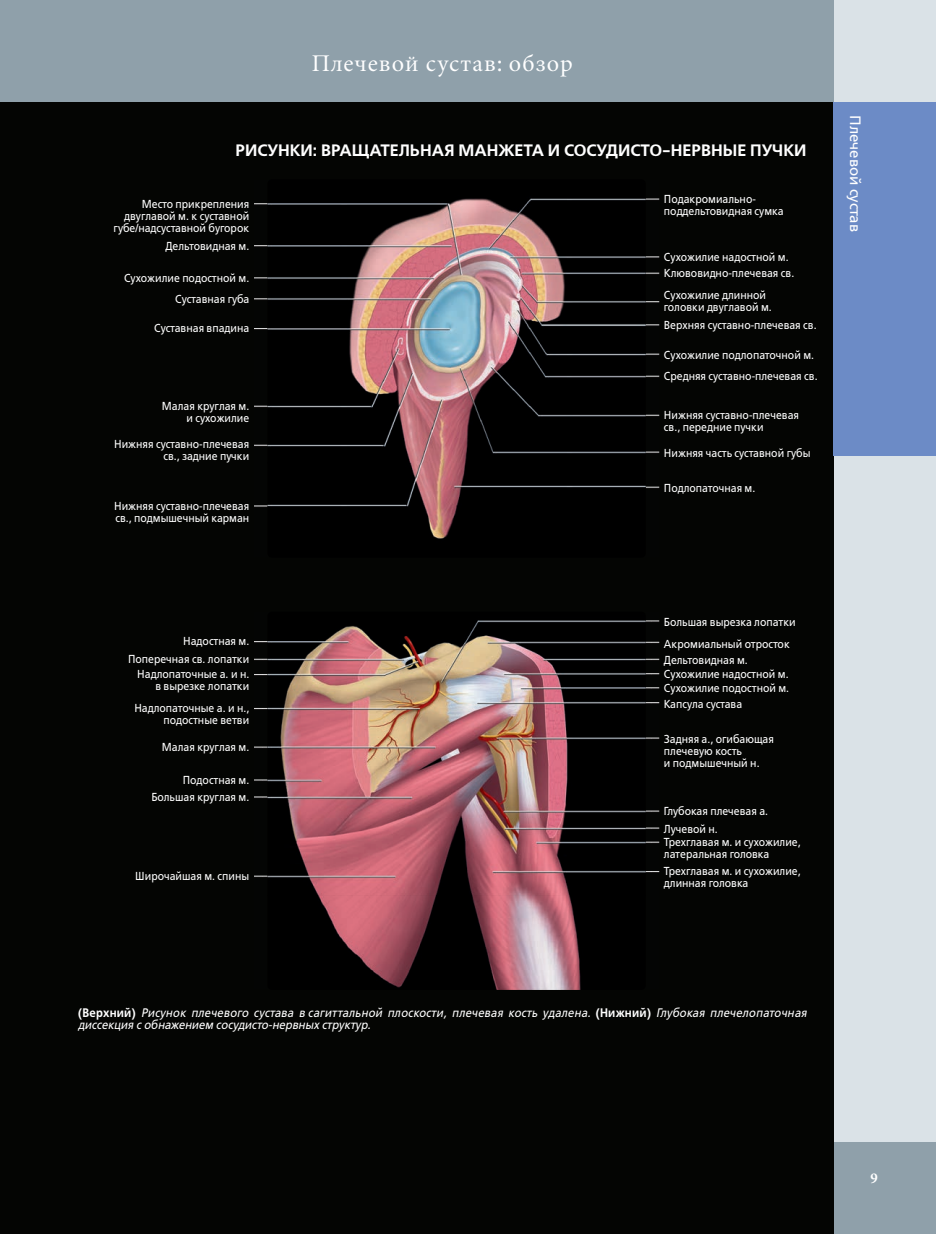
<style>
.page{position:relative;width:936px;height:1234px;background:#fff}
.page>*{position:absolute;margin:0;border:0;box-sizing:border-box;transform-origin:0 0}
.t1{font:24px "Minion Cyr";letter-spacing:.04em;color:#fff}
.t2{font:16.5px "Free Set Demi C";color:#fff}
.t3{font:15px "Free Set C";color:#fff}
.t4{font:700 15px "Minion Cyr";color:#fff}
.t5{font:italic 12.3px/12.8px "Free Set C";letter-spacing:.015em;color:#fff;scale:.91 1}
.t6{font:11.55px/12px "Free Set C";color:#fff;scale:.91 1}
.s1{font-family:"Free Set Demi C";font-style:normal}
</style>
<div class="page">
<div style="left:833px;top:0;width:102px;height:1142px;background:#dae2e7"></div>
<div style="left:833px;top:1142px;width:102px;height:91px;background:#8fa0aa"></div>
<div style="left:0;top:0;width:833px;height:102px;background:#8fa0aa"></div>
<div style="left:0;top:102px;width:833px;height:1131px;background:#040503"></div>
<div style="left:833px;top:102px;width:102px;height:353px;background:#6c8bc6"></div>
<img style="left:254px;top:203px;width:13px;height:304px">
<img style="left:645px;top:198px;width:14px;height:290px">
<img style="left:267px;top:198px;width:378px;height:341px">
<img style="left:254px;top:641px;width:13px;height:236px">
<img style="left:645px;top:620px;width:14px;height:253px">
<img style="left:267px;top:620px;width:378px;height:369px">
<h1 class="t1" style="left:312px;top:49px;width:263px">Плечевой сустав: обзор</h1>
<h2 class="t2" style="left:235px;top:141px;width:572px">РИСУНКИ: ВРАЩАТЕЛЬНАЯ МАНЖЕТА И СОСУДИСТО-НЕРВНЫЕ ПУЧКИ</h2>
<p class="t6" style="left:114px;top:197px;width:151px;text-align:right">Место прикрепления двуглавой м. к суставной губе/надсуставной бугорок</p>
<p class="t6" style="left:165px;top:240px;width:94px">Дельтовидная м.</p>
<p class="t6" style="left:124px;top:268px;width:139px;line-height:20.9px;text-align:right">Сухожилие подостной м.<br>Суставная губа</p>
<p class="t6" style="left:154px;top:322px;width:106px">Суставная впадина</p>
<p class="t6" style="left:162px;top:399px;width:97px;text-align:right">Малая круглая м. и сухожилие</p>
<p class="t6" style="left:114px;top:438px;width:150px;text-align:right">Нижняя суставно-плечевая св., задние пучки</p>
<p class="t6" style="left:114px;top:499px;width:150px">Нижняя суставно-плечевая св., подмышечный карман</p>
<p class="t6" style="left:664px;top:193px;width:133px">Подакромиально&shy;поддельтовидная сумка</p>
<p class="t6" style="left:664px;top:251px;width:138px">Сухожилие надостной м.</p>
<p class="t6" style="left:664px;top:289px;width:120px">Сухожилие длинной головки двуглавой м.</p>
<p class="t6" style="left:664px;top:267px;width:145px">Клювовидно-плечевая св.</p>
<p class="t6" style="left:664px;top:319px;width:169px">Верхняя суставно-плечевая св.</p>
<p class="t6" style="left:664px;top:349px;width:166px">Сухожилие подлопаточной м.</p>
<p class="t6" style="left:664px;top:370px;width:170px">Средняя суставно-плечевая св.</p>
<p class="t6" style="left:664px;top:409px;width:150px">Нижняя суставно-плечевая св., передние пучки</p>
<p class="t6" style="left:664px;top:446px;width:162px">Нижняя часть суставной губы</p>
<p class="t6" style="left:664px;top:481px;width:102px">Подлопаточная м.</p>
<p class="t3" style="left:863px;top:115px;width:119px;rotate:90deg">Плечевой сустав</p>
<p class="t6" style="left:183px;top:635px;width:74px">Надостная м.</p>
<p class="t6" style="left:137px;top:668px;width:125px;text-align:right">Надлопаточные а. и н. в вырезке лопатки</p>
<p class="t6" style="left:128px;top:653px;width:135px">Поперечная св. лопатки</p>
<p class="t6" style="left:134px;top:702px;width:128px;text-align:right">Надлопаточные а. и н., подостные ветви</p>
<p class="t6" style="left:162px;top:740px;width:97px">Малая круглая м.</p>
<p class="t6" style="left:151px;top:791px;width:109px">Большая круглая м.</p>
<p class="t6" style="left:183px;top:774px;width:75px">Подостная м.</p>
<p class="t6" style="left:135px;top:869px;width:127px">Широчайшая м. спины</p>
<p class="t6" style="left:664px;top:616px;width:146px">Большая вырезка лопатки</p>
<p class="t6" style="left:664px;top:636px;width:140px;line-height:15.3px">Акромиальный отросток<br>Дельтовидная м.<br>Сухожилие надостной м.</p>
<p class="t6" style="left:664px;top:680px;width:139px;line-height:15.6px">Сухожилие подостной м.<br>Капсула сустава</p>
<p class="t6" style="left:664px;top:733px;width:122px">Задняя а., огибающая плечевую кость<br>и подмышечный н.</p>
<p class="t6" style="left:664px;top:805px;width:116px">Глубокая плечевая а.</p>
<p class="t6" style="left:664px;top:822px;width:61px">Лучевой н.</p>
<p class="t6" style="left:664px;top:836px;width:152px">Трехглавая м. и сухожилие, латеральная головка</p>
<p class="t6" style="left:664px;top:865px;width:152px">Трехглавая м. и сухожилие, длинная головка</p>
<p class="t5" style="left:78px;top:1005px;width:802px"><span class="s1">(Верхний)</span> Рисунок плечевого сустава в сагиттальной плоскости, плечевая кость удалена. <span class="s1">(Нижний)</span> Глубокая плечелопаточная диссекция с обнажением сосудисто-нервных структур.</p>
<p class="t4" style="left:870px;top:1169px;width:9px">9</p>
</div>
